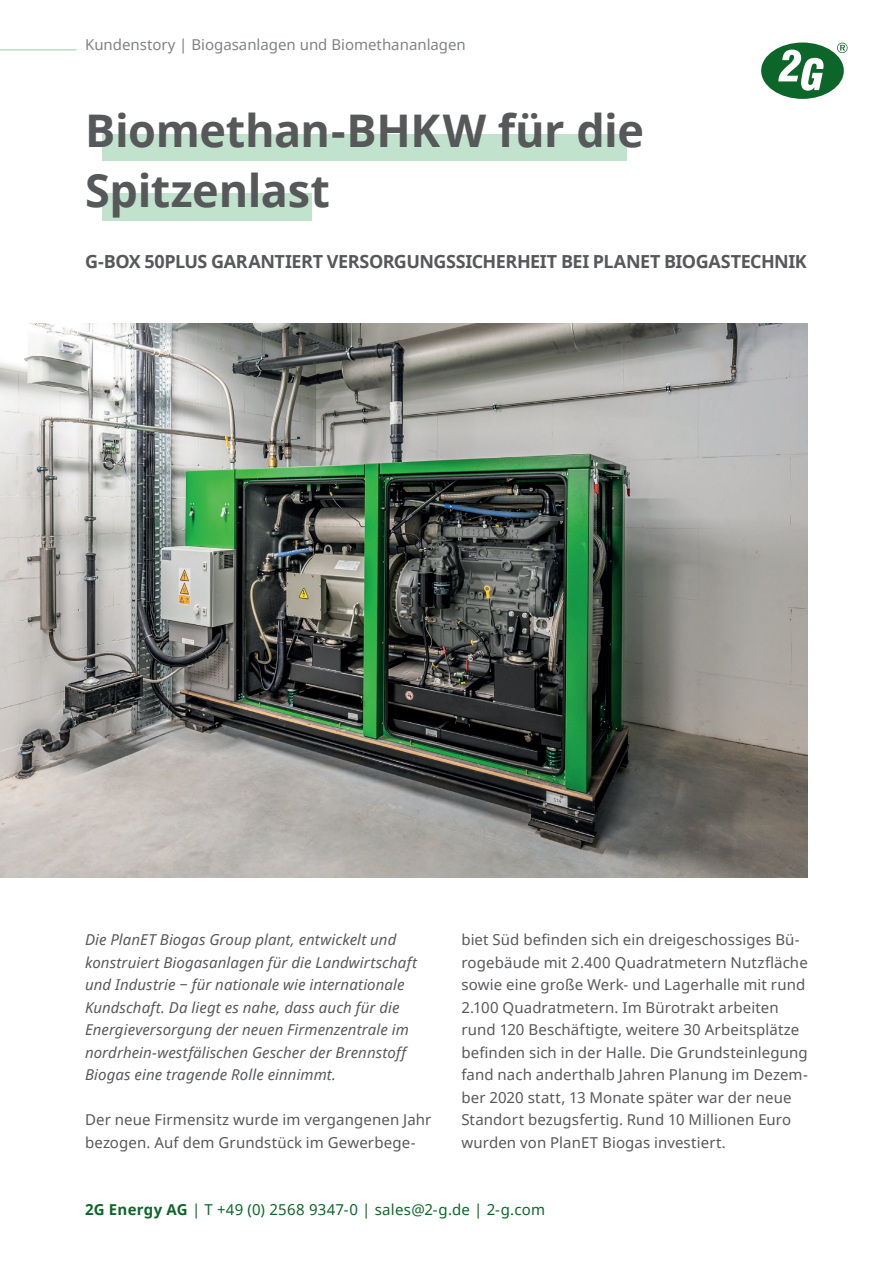
<style>
.page{position:relative;width:893px;height:1263px;background:#fff}
.page>*{position:absolute;margin:0;border:0;box-sizing:border-box;transform-origin:0 0}
.t1{font:700 45px/60px "Noto Sans";letter-spacing:-.01em;color:#57585a}
.t2{font:700 18px "Noto Sans";letter-spacing:-.025em;color:#57585a}
.t3{font:15px/22.5px "Noto Sans";letter-spacing:.01em;color:#57585a}
.t4{font:italic 15px/22.5px "Noto Sans";letter-spacing:.005em;color:#57585a}
.t5{font:15px "Noto Sans";letter-spacing:.02em;color:#0c6629}
.t6{font:15px "Noto Sans";color:#808285}
.s1{font-weight:700}
</style>
<div class="page">
<div style="left:102px;top:193px;width:209px;height:28px;background:#c1e2cd"></div>
<div style="left:102px;top:134px;width:524px;height:26px;background:#c1e2cd"></div>
<div style="left:761px;top:43px;width:83px;height:56px;background:#0c6629;border-radius:50%"></div>
<svg style="left:778px;top:50px;width:45px;height:41px"></svg>
<svg style="left:837px;top:43px;width:10px;height:10px"></svg>
<hr style="left:0;top:49px;width:77px;height:2px;background:#b7dfc9">
<img style="left:0;top:324px;width:808px;height:554px">
<p class="t6" style="left:85px;top:34px;width:382px">Kundenstory | Biogasanlagen und Biomethananlagen</p>
<h1 class="t1" style="left:85px;top:100px;width:561px">Biomethan-BHKW für die<br>Spitzenlast</h1>
<p class="t2" style="left:85px;top:249px;width:723px">G-BOX 50PLUS GARANTIERT VERSORGUNGSSICHERHEIT BEI PLANET BIOGASTECHNIK</p>
<p class="t4" style="left:85px;top:928px;width:334px">Die PlanET Biogas Group plant, entwickelt und konstruiert Biogasanlagen für die Landwirtschaft und Industrie − für nationale wie internationale Kundschaft. Da liegt es nahe, dass auch für die Energieversorgung der neuen Firmenzentrale im nordrhein-westfälischen Gescher der Brennstoff Biogas eine tragende Rolle einnimmt.</p>
<p class="t3" style="left:85px;top:1108px;width:348px">Der neue Firmensitz wurde im vergangenen Jahr bezogen. Auf dem Grundstück im Gewerbege-</p>
<p class="t3" style="left:461px;top:928px;width:348px">biet Süd befinden sich ein dreigeschossiges Bü&shy;rogebäude mit 2.400 Quadratmetern Nutzfläche sowie eine große Werk- und Lagerhalle mit rund 2.100 Quadratmetern. Im Bürotrakt arbeiten rund 120 Beschäftigte, weitere 30 Arbeitsplätze befinden sich in der Halle. Die Grundsteinlegung fand nach anderthalb Jahren Planung im Dezem&shy;ber 2020 statt, 13 Monate später war der neue Standort bezugsfertig. Rund 10 Millionen Euro wurden von PlanET Biogas investiert.</p>
<p class="t5" style="left:85px;top:1199px;width:461px"><span class="s1">2G Energy AG</span> | T +49 (0) 2568 9347-0 | sales@2-g.de | 2-g.com</p>
</div>
